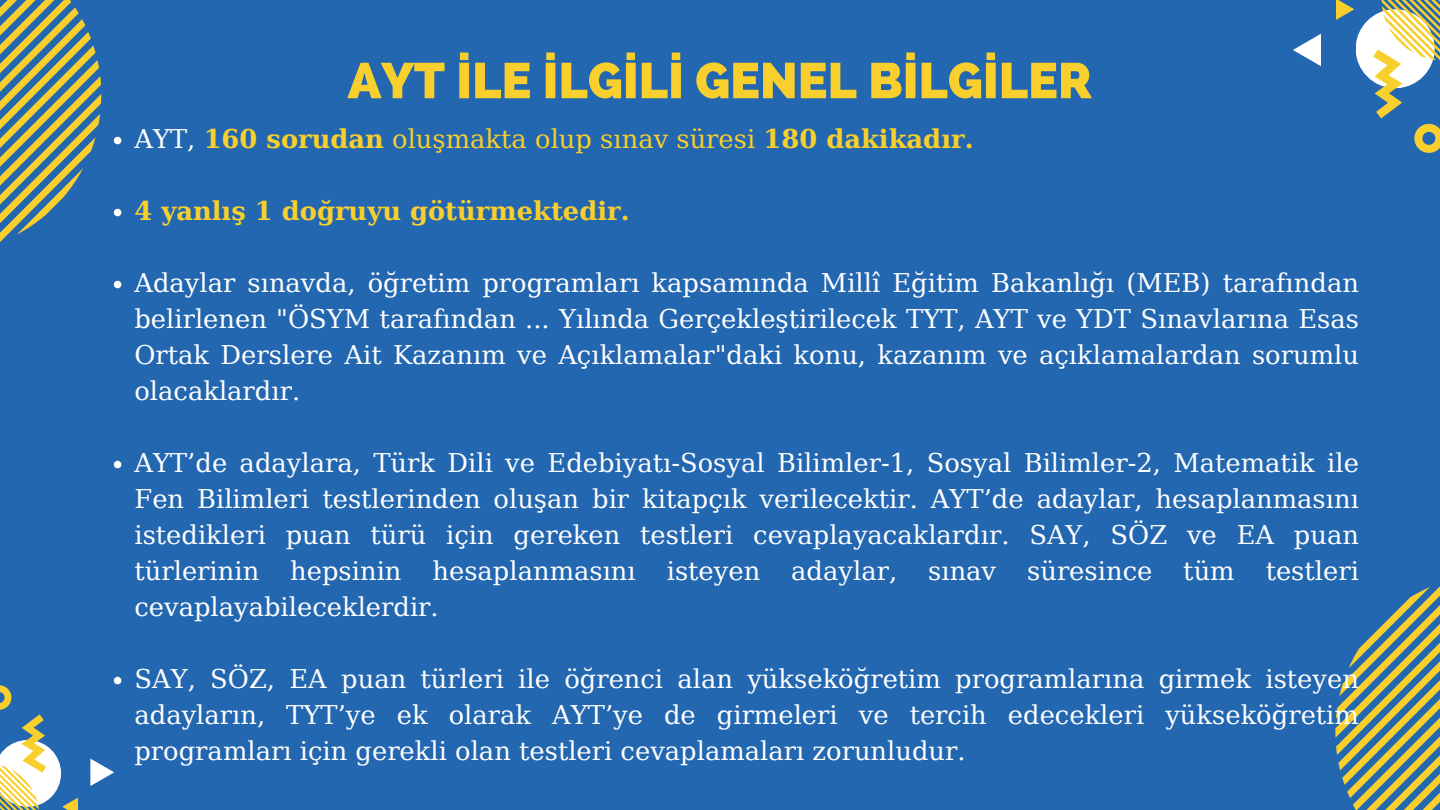
<style>
.page{position:relative;width:1440px;height:810px;background:#2367b1}
.page>*{position:absolute;margin:0;border:0;box-sizing:border-box;transform-origin:0 0}
.t1{font:800 50px "Raleway";color:#f8cf2c}
.t2{font:25.8px/36px "DejaVu Serif";color:#fff;text-align:justify}
.t3{font:25.8px "DejaVu Serif";color:#f8cf2c}
.t4{font:700 25.8px "DejaVu Serif";color:#f8cf2c}
.s1{color:#fff}
.s2{font-weight:700}
</style>
<div class="page">
<svg style="left:0;top:0;width:101px;height:242px"></svg>
<svg style="left:1335px;top:586px;width:105px;height:224px"></svg>
<div style="left:1356px;top:9px;width:79px;height:79px;background:#fff;border-radius:50%"></div>
<svg style="left:1373px;top:50px;width:30px;height:68px"></svg>
<svg style="left:1414px;top:124px;width:26px;height:29px"></svg>
<svg style="left:1336px;top:0;width:18px;height:20px"></svg>
<svg style="left:1293px;top:34px;width:28px;height:32px"></svg>
<svg style="left:1381px;top:0;width:59px;height:60px"></svg>
<svg style="left:0;top:685px;width:11px;height:25px"></svg>
<svg style="left:0;top:714px;width:78px;height:96px"></svg>
<svg style="left:90px;top:759px;width:24px;height:27px"></svg>
<svg style="left:0;top:763px;width:39px;height:47px;background:#ede2ac"></svg>
<svg style="left:114px;top:137px;width:7px;height:7px"></svg>
<svg style="left:114px;top:209px;width:7px;height:7px"></svg>
<svg style="left:114px;top:281px;width:7px;height:7px"></svg>
<svg style="left:114px;top:461px;width:7px;height:7px"></svg>
<svg style="left:114px;top:677px;width:7px;height:7px"></svg>
<h1 class="t1" style="left:348px;top:51px;width:746px">AYT İLE İLGİLİ GENEL BİLGİLER</h1>
<p class="t3" style="left:134px;top:124px;width:841px"><span class="s1">AYT,</span> <span class="s2">160 sorudan</span> oluşmakta olup sınav süresi <span class="s2">180 dakikadır.</span></p>
<p class="t4" style="left:134px;top:196px;width:497px">4 yanlış 1 doğruyu götürmektedir.</p>
<p class="t2" style="left:134px;top:265px;width:1226px">Adaylar sınavda, öğretim programları kapsamında Millî Eğitim Bakanlığı (MEB) tarafından belirlenen "ÖSYM tarafından ... Yılında Gerçekleştirilecek TYT, AYT ve YDT Sınavlarına Esas Ortak Derslere Ait Kazanım ve Açıklamalar"daki konu, kazanım ve açıklamalardan sorumlu olacaklardır.</p>
<p class="t2" style="left:134px;top:445px;width:1226px">AYT’de adaylara, Türk Dili ve Edebiyatı-Sosyal Bilimler-1, Sosyal Bilimler-2, Matematik ile Fen Bilimleri testlerinden oluşan bir kitapçık verilecektir. AYT’de adaylar, hesaplanmasını istedikleri puan türü için gereken testleri cevaplayacaklardır. SAY, SÖZ ve EA puan türlerinin hepsinin hesaplanmasını isteyen adaylar, sınav süresince tüm testleri cevaplayabileceklerdir.</p>
<p class="t2" style="left:134px;top:661px;width:1226px">SAY, SÖZ, EA puan türleri ile öğrenci alan yükseköğretim programlarına girmek isteyen adayların, TYT’ye ek olarak AYT’ye de girmeleri ve tercih edecekleri yükseköğretim programları için gerekli olan testleri cevaplamaları zorunludur.</p>
</div>
